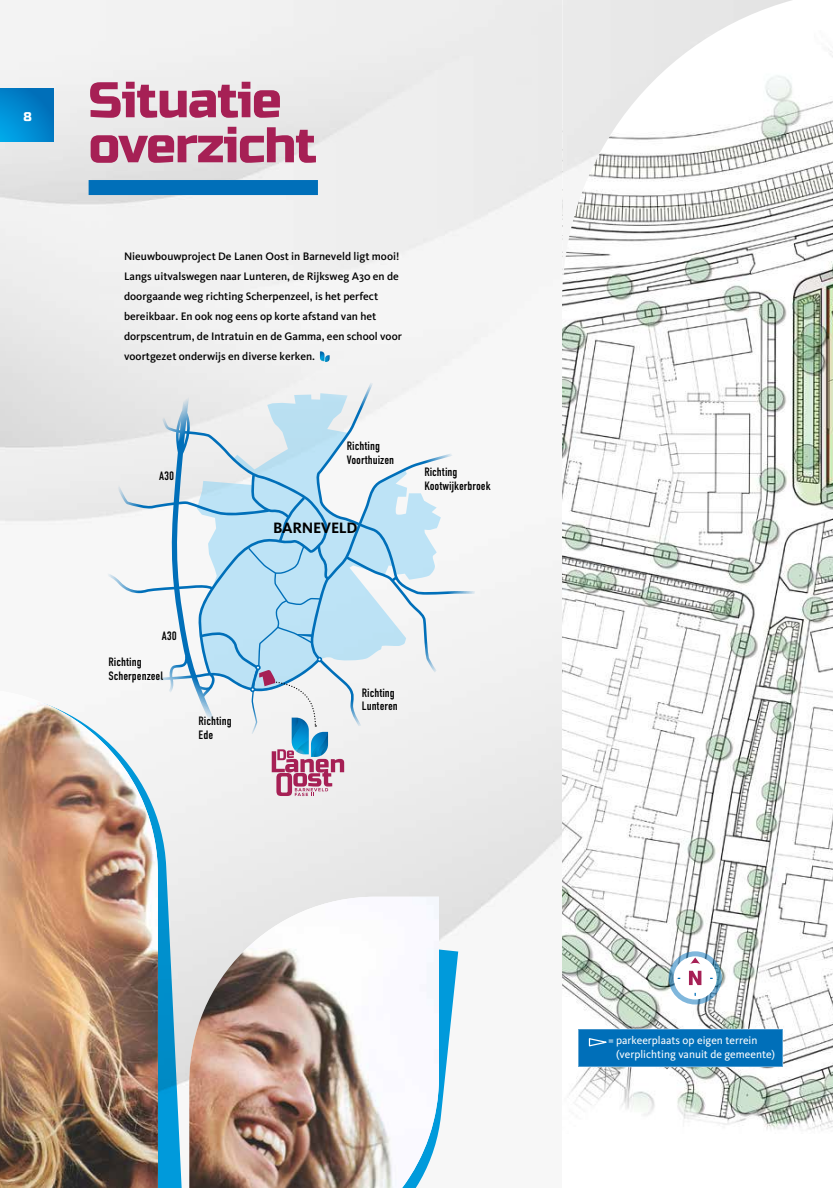
<style>
.page{position:relative;width:833px;height:1188px;background:#fff}
.page>*{position:absolute;margin:0;border:0;box-sizing:border-box;transform-origin:0 0}
.t1{font:50px/45px "Russo One";letter-spacing:-.02em;color:#a62055}
.t2{font:700 15.62px "Kievit";letter-spacing:-.02em;color:#000}
.t3{font:12.5px "Russo One";color:#fff}
.t4{font:12.12px/13.9px "DIN Condensed";color:#000}
.t5{font:500 11.25px/20px "Kievit";color:#000}
.t6{font:11.25px/13.8px "Kievit";color:#fff}
</style>
<div class="page">
<img style="left:0;top:0;width:562px;height:954px">
<img style="left:562px;top:301px;width:271px;height:830px">
<div style="left:578px;top:1028px;width:204px;height:38px;background:#006fb9"></div>
<div style="left:578px;top:1028px;width:205px;height:39px;border:1px solid #fff"></div>
<svg style="left:588px;top:1038px;width:19px;height:8px"></svg>
<div style="left:673px;top:956px;width:44px;height:43px;background:#fff;border-radius:50%"></div>
<div style="left:668px;top:951px;width:54px;height:53px;border:5px solid #006fb9;border-radius:50%"></div>
<hr style="left:678px;top:977px;width:34px;height:1px;background:#006fb9">
<hr style="left:694px;top:961px;width:2px;height:34px;background:#006fb9">
<div style="left:680px;top:962px;width:30px;height:30px;background:#fff;border-radius:50%"></div>
<svg style="left:687px;top:957px;width:16px;height:27px"></svg>
<svg style="left:0;top:89px;width:53px;height:53px;background:#0085cd"></svg>
<div style="left:89px;top:180px;width:229px;height:15px;background:#006fb9"></div>
<svg style="left:320px;top:351px;width:10px;height:11px"></svg>
<svg style="left:106px;top:365px;width:373px;height:373px;fill:#efeff5"></svg>
<svg style="left:235px;top:545px;width:109px;height:143px;background:#b0d8ee"></svg>
<svg style="left:439px;top:935px;width:19px;height:194px"></svg>
<img style="left:0;top:690px;width:439px;height:497px">
<svg style="left:793px;top:49px;width:40px;height:252px"></svg>
<img style="left:562px;top:0;width:231px;height:301px">
<p class="t3" style="left:24px;top:109px;width:10px">8</p>
<h1 class="t1" style="left:89px;top:78px;width:230px">Situatie overzicht</h1>
<p class="t5" style="left:124px;top:246px;width:279px">Nieuwbouwproject De Lanen Oost in Barneveld ligt mooi!<br>Langs uitvalswegen naar Lunteren, de Rijksweg A30 en de doorgaande weg richting Scherpenzeel, is het perfect bereikbaar. En ook nog eens op korte afstand van het dorpscentrum, de Intratuin en de Gamma, een school voor voortgezet onderwijs en diverse kerken.</p>
<p class="t4" style="left:159px;top:469px;width:17px">A30</p>
<p class="t4" style="left:347px;top:439px;width:49px">Richting<br>Voorthuizen</p>
<h2 class="t2" style="left:273px;top:518px;width:86px">BARNEVELD</h2>
<p class="t4" style="left:424px;top:465px;width:68px">Richting<br>Kootwijkerbroek</p>
<p class="t4" style="left:162px;top:629px;width:17px">A30</p>
<p class="t4" style="left:108px;top:655px;width:56px">Richting<br>Scherpenzeel</p>
<p class="t4" style="left:198px;top:713px;width:35px">Richting<br>Ede</p>
<p class="t4" style="left:362px;top:685px;width:38px">Richting<br>Lunteren</p>
<p class="t6" style="left:616px;top:1033px;width:161px;text-indent:-8px">= parkeerplaats op eigen terrein (verplichting vanuit de gemeente)</p>
</div>
